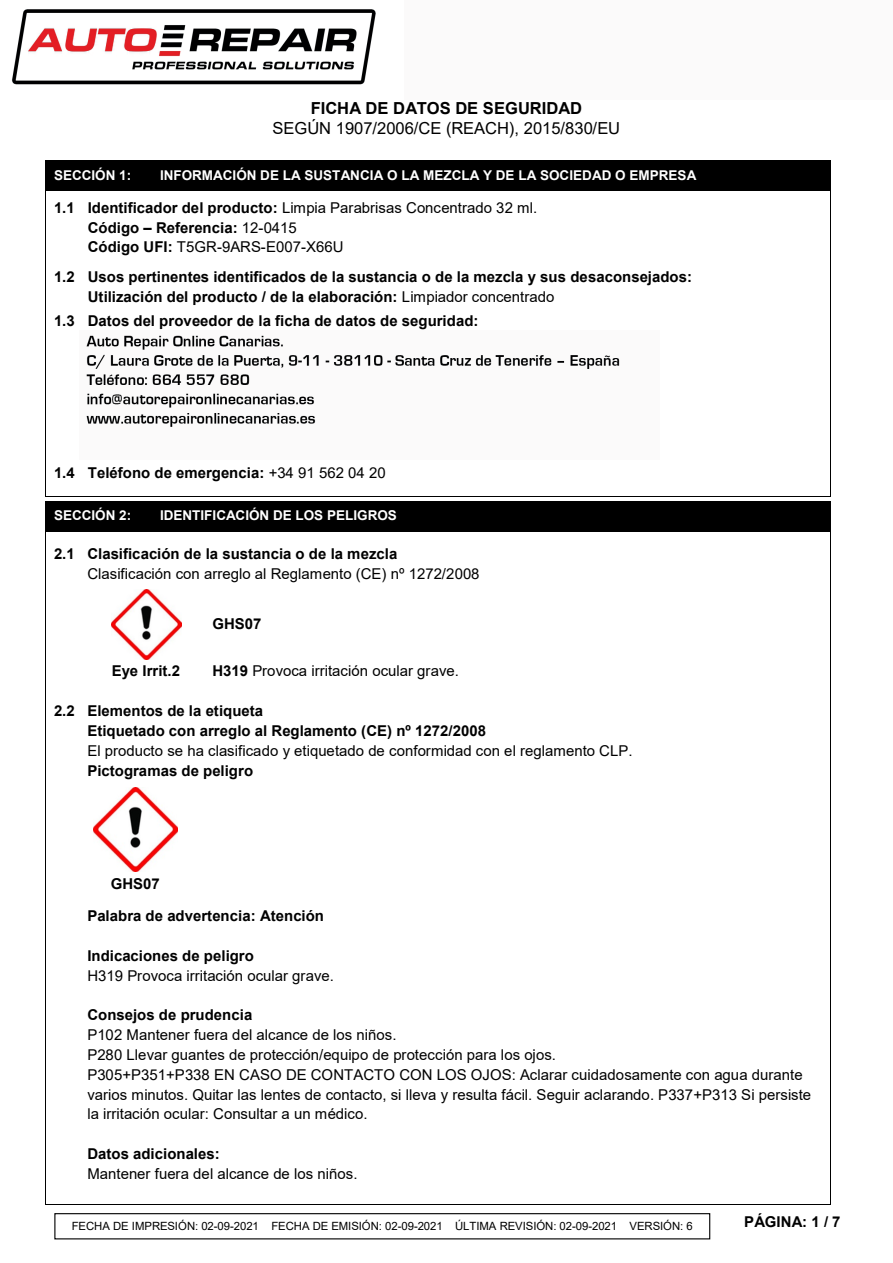
<style>
.page{position:relative;width:893px;height:1263px;background:#fff}
.page>*{position:absolute;margin:0;border:0;box-sizing:border-box;transform-origin:0 0}
.t1{font:16.5px "Arial";color:#000}
.t2{font:700 16.5px "Arial";letter-spacing:-.005em;color:#000}
.t3{font:15px/19.8px "Arial";color:#000}
.t4{font:700 15px/19.8px "Arial";color:#000}
.t5{font:700 13.5px "Arial";color:#fff}
.t6{font:11.4px "Arial";letter-spacing:-.01em;color:#000}
.s1{font-weight:700}
.s2{font-weight:400}
</style>
<div class="page">
<div style="left:54px;top:1213px;width:656px;height:26px;border:1px solid #000"></div>
<div style="left:46px;top:161px;width:106px;height:7px;background:#000"></div>
<div style="left:46px;top:168px;width:8px;height:15px;background:#000"></div>
<div style="left:144px;top:168px;width:8px;height:15px;background:#000"></div>
<div style="left:46px;top:183px;width:106px;height:7px;background:#000"></div>
<div style="left:54px;top:168px;width:90px;height:15px;background:#000"></div>
<div style="left:152px;top:161px;width:678px;height:7px;background:#000"></div>
<div style="left:152px;top:168px;width:8px;height:15px;background:#000"></div>
<div style="left:822px;top:168px;width:8px;height:15px;background:#000"></div>
<div style="left:152px;top:183px;width:678px;height:7px;background:#000"></div>
<div style="left:160px;top:168px;width:662px;height:15px;background:#000"></div>
<hr style="left:46px;top:160px;width:106px;height:1px;background:#000">
<hr style="left:152px;top:160px;width:678px;height:1px;background:#000">
<hr style="left:46px;top:190px;width:106px;height:1px;background:#000">
<hr style="left:152px;top:190px;width:678px;height:1px;background:#000">
<svg style="left:830px;top:160px;width:1px;height:33px"></svg>
<hr style="left:46px;top:193px;width:1px;height:73px;background:#000">
<hr style="left:830px;top:193px;width:1px;height:73px;background:#000">
<hr style="left:46px;top:268px;width:1px;height:42px;background:#000">
<hr style="left:830px;top:268px;width:1px;height:42px;background:#000">
<hr style="left:46px;top:312px;width:1px;height:141px;background:#000">
<hr style="left:830px;top:312px;width:1px;height:141px;background:#000">
<hr style="left:46px;top:455px;width:1px;height:41px;background:#000">
<hr style="left:46px;top:496px;width:784px;height:1px;background:#000">
<hr style="left:830px;top:455px;width:1px;height:41px;background:#000">
<div style="left:46px;top:501px;width:106px;height:7px;background:#000"></div>
<div style="left:46px;top:508px;width:8px;height:17px;background:#000"></div>
<div style="left:144px;top:508px;width:8px;height:17px;background:#000"></div>
<div style="left:46px;top:525px;width:106px;height:6px;background:#000"></div>
<div style="left:54px;top:508px;width:90px;height:17px;background:#000"></div>
<div style="left:152px;top:501px;width:678px;height:7px;background:#000"></div>
<div style="left:152px;top:508px;width:8px;height:17px;background:#000"></div>
<div style="left:822px;top:508px;width:8px;height:17px;background:#000"></div>
<div style="left:152px;top:525px;width:678px;height:6px;background:#000"></div>
<div style="left:160px;top:508px;width:662px;height:17px;background:#000"></div>
<hr style="left:46px;top:531px;width:106px;height:1px;background:#000">
<hr style="left:152px;top:531px;width:678px;height:1px;background:#000">
<svg style="left:830px;top:496px;width:1px;height:38px"></svg>
<hr style="left:46px;top:534px;width:1px;height:161px;background:#000">
<hr style="left:830px;top:534px;width:1px;height:161px;background:#000">
<hr style="left:46px;top:697px;width:1px;height:507px;background:#000">
<hr style="left:46px;top:1204px;width:784px;height:1px;background:#000">
<hr style="left:830px;top:697px;width:1px;height:507px;background:#000">
<img style="left:111px;top:589px;width:70px;height:71px">
<img style="left:94px;top:787px;width:84px;height:84px">
<img style="left:12px;top:9px;width:364px;height:76px">
<img style="left:86px;top:335px;width:534px;height:92px">
<p class="t2" style="left:311px;top:96px;width:273px">FICHA DE DATOS DE SEGURIDAD</p>
<p class="t1" style="left:273px;top:117px;width:349px">SEGÚN 1907/2006/CE (REACH), 2015/830/EU</p>
<p class="t5" style="left:54px;top:166px;width:79px">SECCIÓN 1:</p>
<p class="t5" style="left:160px;top:166px;width:538px">INFORMACIÓN DE LA SUSTANCIA O LA MEZCLA Y DE LA SOCIEDAD O EMPRESA</p>
<p class="t3" style="left:88px;top:197px;width:451px;text-indent:-34px"><span class="s1">1.1 Identificador del producto:</span> Limpia Parabrisas Concentrado 32 ml.<br><span class="s1">Código – Referencia:</span> 12-0415<br><span class="s1">Código UFI:</span> T5GR-9ARS-E007-X66U</p>
<p class="t4" style="left:88px;top:267px;width:606px;text-indent:-34px">1.2 Usos pertinentes identificados de la sustancia o de la mezcla y sus desaconsejados:<br>Utilización del producto / de la elaboración: <span class="s2">Limpiador concentrado</span></p>
<p class="t4" style="left:54px;top:311px;width:426px">1.3 Datos del proveedor de la ficha de datos de seguridad:</p>
<p class="t4" style="left:54px;top:463px;width:333px">1.4 Teléfono de emergencia: <span class="s2">+34 91 562 04 20</span></p>
<p class="t5" style="left:54px;top:506px;width:79px">SECCIÓN 2:</p>
<p class="t5" style="left:160px;top:506px;width:238px">IDENTIFICACIÓN DE LOS PELIGROS</p>
<p class="t4" style="left:54px;top:544px;width:345px">2.1 Clasificación de la sustancia o de la mezcla</p>
<p class="t3" style="left:87px;top:564px;width:394px">Clasificación con arreglo al Reglamento (CE) nº 1272/2008</p>
<p class="t4" style="left:212px;top:614px;width:50px">GHS07</p>
<p class="t4" style="left:112px;top:661px;width:70px">Eye Irrit.2</p>
<p class="t3" style="left:212px;top:660px;width:248px"><span class="s1">H319</span> Provoca irritación ocular grave.</p>
<p class="t4" style="left:87px;top:701px;width:400px;text-indent:-33px">2.2 Elementos de la etiqueta<br>Etiquetado con arreglo al Reglamento (CE) nº 1272/2008</p>
<p class="t3" style="left:87px;top:741px;width:547px">El producto se ha clasificado y etiquetado de conformidad con el reglamento CLP.</p>
<p class="t4" style="left:87px;top:761px;width:167px">Pictogramas de peligro</p>
<p class="t4" style="left:87px;top:868px;width:238px;line-height:31.7px;text-indent:23px">GHS07<br>Palabra de advertencia: Atención</p>
<p class="t4" style="left:87px;top:945px;width:168px">Indicaciones de peligro</p>
<p class="t3" style="left:87px;top:965px;width:248px">H319 Provoca irritación ocular grave.</p>
<p class="t4" style="left:87px;top:1005px;width:166px">Consejos de prudencia</p>
<p class="t3" style="left:87px;top:1025px;width:725px">P102 Mantener fuera del alcance de los niños.<br>P280 Llevar guantes de protección/equipo de protección para los ojos.<br>P305+P351+P338 EN CASO DE CONTACTO CON LOS OJOS: Aclarar cuidadosamente con agua durante varios minutos. Quitar las lentes de contacto, si lleva y resulta fácil. Seguir aclarando. P337+P313 Si persiste la irritación ocular: Consultar a un médico.</p>
<p class="t4" style="left:87px;top:1144px;width:134px">Datos adicionales:</p>
<p class="t3" style="left:87px;top:1163px;width:272px">Mantener fuera del alcance de los niños.</p>
<p class="t6" style="left:72px;top:1218px;width:623px">FECHA DE IMPRESIÓN: 02-09-2021 FECHA DE EMISIÓN: 02-09-2021 ÚLTIMA REVISIÓN: 02-09-2021 VERSIÓN: 6</p>
<p class="t4" style="left:744px;top:1212px;width:98px">PÁGINA: 1 / 7</p>
</div>
